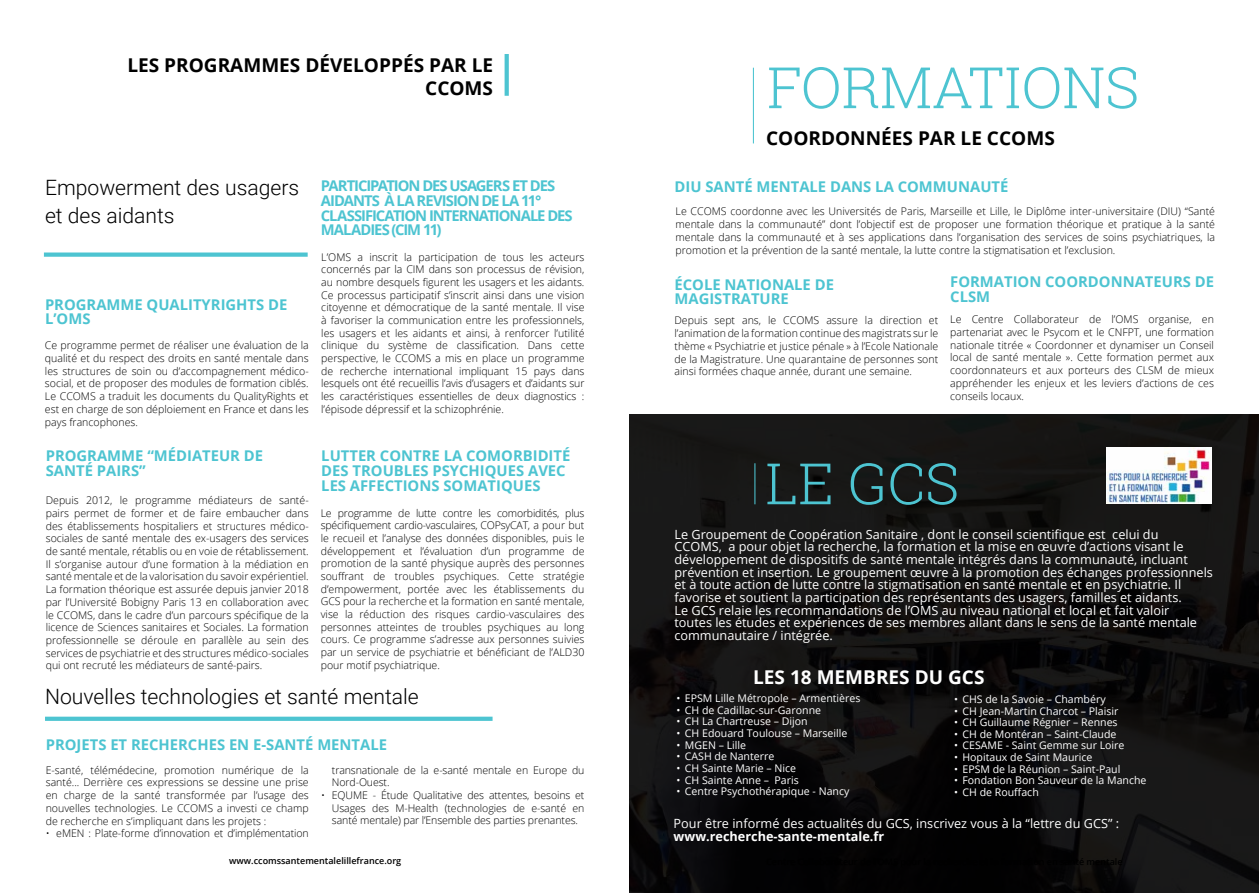
<style>
.page{position:relative;width:1259px;height:893px;background:#fff}
.page>*{position:absolute;margin:0;border:0;box-sizing:border-box;transform-origin:0 0}
.t1{font:300 57.15px "Roboto Slab";color:#4dc4d1}
.t2{font:300 21.15px/27.5px "Roboto";color:#000}
.t3{font:700 19.05px/22.8px "Open Sans";color:#000;text-align:right}
.t4{font:700 19.05px "Open Sans";color:#fff}
.t5{font:700 14.85px/14.9px "Open Sans";color:#4dc4d1}
.t6{font:700 14.85px/14.9px "Open Sans";letter-spacing:-.065em;color:#4dc4d1}
.t7{font:12.75px/12.8px "Open Sans";color:#fff}
.t8{font:700 12.75px "Open Sans";color:#fff}
.t9{font:300 10.5px/12.8px "Open Sans";color:#000;text-align:justify}
.t10{font:10.5px "Open Sans";color:#fff}
.t11{font:600 9px "Open Sans";color:#000}
</style>
<div class="page">
<svg style="left:629px;top:414px;width:630px;height:479px;background:#100f0f"></svg>
<div style="left:504px;top:54px;width:5px;height:42px;background:#4dc4d1"></div>
<hr style="left:753px;top:68px;width:1px;height:75px;background:#4dc4d1">
<hr style="left:754px;top:463px;width:1px;height:41px;background:#4dc4d1">
<img style="left:1107px;top:447px;width:104px;height:56px">
<div style="left:44px;top:252px;width:264px;height:5px;background:#4dc4d1"></div>
<svg style="left:45px;top:717px;width:447px;height:4px;background:#51c5d2"></svg>
<h3 class="t3" style="left:127px;top:53px;width:367px">LES PROGRAMMES DÉVELOPPÉS PAR LE<br>CCOMS</h3>
<h2 class="t2" style="left:45px;top:173px;width:256px">Empowerment des usagers et des aidants</h2>
<h3 class="t5" style="left:45px;top:296px;width:244px">PROGRAMME QUALITYRIGHTS DE<br>L’OMS</h3>
<p class="t9" style="left:45px;top:339px;width:265px">Ce programme permet de réaliser une évaluation de la qualité et du respect des droits en santé mentale dans les structures de soin ou d’accompagnement médico&shy;social, et de proposer des modules de formation ciblés.<br>Le CCOMS a traduit les documents du QualityRights et est en charge de son déploiement en France et dans les pays francophones.</p>
<h3 class="t5" style="left:46px;top:448px;width:219px">PROGRAMME “MÉDIATEUR DE<br>SANTÉ PAIRS”</h3>
<p class="t9" style="left:46px;top:494px;width:264px">Depuis 2012, le programme médiateurs de santé&shy;pairs permet de former et de faire embaucher dans des établissements hospitaliers et structures médico&shy;sociales de santé mentale des ex-usagers des services de santé mentale, rétablis ou en voie de rétablissement.<br>Il s’organise autour d’une formation à la médiation en santé mentale et de la valorisation du savoir expérientiel.<br>La formation théorique est assurée depuis janvier 2018 par l’Université Bobigny Paris 13 en collaboration avec le CCOMS, dans le cadre d’un parcours spécifique de la licence de Sciences sanitaires et Sociales. La formation professionnelle se déroule en parallèle au sein des services de psychiatrie et des structures médico-sociales qui ont recruté les médiateurs de santé-pairs.</p>
<h3 class="t6" style="left:321px;top:178px;width:253px">PARTICIPATION DES USAGERS ET DES<br>AIDANTS À LA REVISION DE LA 11°<br>CLASSIFICATION INTERNATIONALE DES<br>MALADIES (CIM 11)</h3>
<p class="t9" style="left:321px;top:250px;width:265px">L’OMS a inscrit la participation de tous les acteurs concernés par la CIM dans son processus de révision, au nombre desquels figurent les usagers et les aidants.<br>Ce processus participatif s’inscrit ainsi dans une vision citoyenne et démocratique de la santé mentale. Il vise à favoriser la communication entre les professionnels, les usagers et les aidants et ainsi, à renforcer l’utilité clinique du système de classification. Dans cette perspective, le CCOMS a mis en place un programme de recherche international impliquant 15 pays dans lesquels ont été recueillis l’avis d’usagers et d’aidants sur les caractéristiques essentielles de deux diagnostics : l’épisode dépressif et la schizophrénie.</p>
<h3 class="t5" style="left:321px;top:448px;width:250px">LUTTER CONTRE LA COMORBIDITÉ<br>DES TROUBLES PSYCHIQUES AVEC<br>LES AFFECTIONS SOMATIQUES</h3>
<p class="t9" style="left:321px;top:506px;width:265px">Le programme de lutte contre les comorbidités, plus spécifiquement cardio-vasculaires, COPsyCAT, a pour but le recueil et l’analyse des données disponibles, puis le développement et l’évaluation d’un programme de promotion de la santé physique auprès des personnes souffrant de troubles psychiques. Cette stratégie d’empowerment, portée avec les établissements du GCS pour la recherche et la formation en santé mentale, vise la réduction des risques cardio-vasculaires des personnes atteintes de troubles psychiques au long cours. Ce programme s’adresse aux personnes suivies par un service de psychiatrie et bénéficiant de l’ALD30 pour motif psychiatrique.</p>
<h2 class="t2" style="left:45px;top:682px;width:375px">Nouvelles technologies et santé mentale</h2>
<h3 class="t5" style="left:46px;top:736px;width:343px">PROJETS ET RECHERCHES EN E-SANTÉ MENTALE</h3>
<p class="t9" style="left:46px;top:763px;width:264px">E-santé, télémédecine, promotion numérique de la santé... Derrière ces expressions se dessine une prise en charge de la santé transformée par l’usage des nouvelles technologies. Le CCOMS a investi ce champ de recherche en s’impliquant dans les projets :</p>
<p class="t9" style="left:46px;top:827px;width:264px">• eMEN : Plate-forme d’innovation et d’implémentation</p>
<p class="t9" style="left:332px;top:763px;width:254px">transnationale de la e-santé mentale en Europe du<br>Nord-Ouest.</p>
<p class="t9" style="left:332px;top:788px;width:254px;text-indent:-11px">• EQUME - Étude Qualitative des attentes, besoins et Usages des M-Health (technologies de e-santé en santé mentale) par l’Ensemble des parties prenantes.</p>
<p class="t11" style="left:229px;top:854px;width:174px">www.ccomssantementalelillefrance.org</p>
<h1 class="t1" style="left:767px;top:48px;width:374px">FORMATIONS</h1>
<h3 class="t3" style="left:766px;top:126px;width:290px">COORDONNÉES PAR LE CCOMS</h3>
<h3 class="t5" style="left:674px;top:179px;width:335px">DIU SANTÉ MENTALE DANS LA COMMUNAUTÉ</h3>
<p class="t9" style="left:675px;top:205px;width:541px">Le CCOMS coordonne avec les Universités de Paris, Marseille et Lille, le Diplôme inter-universitaire (DIU) “Santé mentale dans la communauté” dont l’objectif est de proposer une formation théorique et pratique à la santé mentale dans la communauté et à ses applications dans l’organisation des services de soins psychiatriques, la promotion et la prévention de la santé mentale, la lutte contre la stigmatisation et l’exclusion.</p>
<h3 class="t5" style="left:674px;top:276px;width:161px">ÉCOLE NATIONALE DE<br>MAGISTRATURE</h3>
<p class="t9" style="left:674px;top:314px;width:265px">Depuis sept ans, le CCOMS assure la direction et l’animation de la formation continue des magistrats sur le thème « Psychiatrie et justice pénale » à l’Ecole Nationale de la Magistrature. Une quarantaine de personnes sont ainsi formées chaque année, durant une semaine.</p>
<h3 class="t5" style="left:950px;top:274px;width:265px">FORMATION COORDONNATEURS DE<br>CLSM</h3>
<p class="t9" style="left:950px;top:313px;width:265px">Le Centre Collaborateur de l’OMS organise, en partenariat avec le Psycom et le CNFPT, une formation nationale titrée « Coordonner et dynamiser un Conseil local de santé mentale ». Cette formation permet aux coordonnateurs et aux porteurs des CLSM de mieux appréhender les enjeux et les leviers d’actions de ces conseils locaux.</p>
<h1 class="t1" style="left:765px;top:444px;width:195px">LE GCS</h1>
<p class="t7" style="left:674px;top:527px;width:540px">Le Groupement de Coopération Sanitaire , dont le conseil scientifique est celui du<br>CCOMS, a pour objet la recherche, la formation et la mise en œuvre d’actions visant le développement de dispositifs de santé mentale intégrés dans la communauté, incluant prévention et insertion. Le groupement œuvre à la promotion des échanges professionnels et à toute action de lutte contre la stigmatisation en santé mentale et en psychiatrie. Il favorise et soutient la participation des représentants des usagers, familles et aidants.<br>Le GCS relaie les recommandations de l’OMS au niveau national et local et fait valoir<br>toutes les études et expériences de ses membres allant dans le sens de la santé mentale communautaire / intégrée.</p>
<h3 class="t4" style="left:753px;top:663px;width:233px">LES 18 MEMBRES DU GCS</h3>
<p class="t10" style="left:676px;top:691px;width:186px">• EPSM Lille Métropole – Armentières</p>
<p class="t10" style="left:676px;top:703px;width:146px">• CH de Cadillac-sur-Garonne</p>
<p class="t10" style="left:676px;top:714px;width:133px">• CH La Chartreuse – Dijon</p>
<p class="t10" style="left:676px;top:726px;width:173px">• CH Edouard Toulouse – Marseille</p>
<p class="t10" style="left:676px;top:738px;width:71px">• MGEN – Lille</p>
<p class="t10" style="left:676px;top:749px;width:99px">• CASH de Nanterre</p>
<p class="t10" style="left:676px;top:761px;width:121px">• CH Sainte Marie – Nice</p>
<p class="t10" style="left:676px;top:772px;width:124px">• CH Sainte Anne – Paris</p>
<p class="t10" style="left:676px;top:784px;width:174px">• Centre Psychothérapique - Nancy</p>
<p class="t10" style="left:954px;top:692px;width:153px">• CHS de la Savoie – Chambéry</p>
<p class="t10" style="left:954px;top:703px;width:166px">• CH Jean-Martin Charcot – Plaisir</p>
<p class="t10" style="left:954px;top:715px;width:165px">• CH Guillaume Régnier – Rennes</p>
<p class="t10" style="left:954px;top:727px;width:164px">• CH de Montéran – Saint-Claude</p>
<p class="t10" style="left:954px;top:738px;width:172px">• CESAME - Saint Gemme sur Loire</p>
<p class="t10" style="left:954px;top:750px;width:140px">• Hopitaux de Saint Maurice</p>
<p class="t10" style="left:954px;top:762px;width:168px">• EPSM de la Réunion – Saint-Paul</p>
<p class="t10" style="left:954px;top:773px;width:194px">• Fondation Bon Sauveur de la Manche</p>
<p class="t10" style="left:954px;top:785px;width:86px">• CH de Rouffach</p>
<p class="t7" style="left:673px;top:816px;width:447px">Pour être informé des actualités du GCS, inscrivez vous à la “lettre du GCS” :</p>
<p class="t8" style="left:673px;top:828px;width:212px">www.recherche-sante-mentale.fr</p>
</div>
